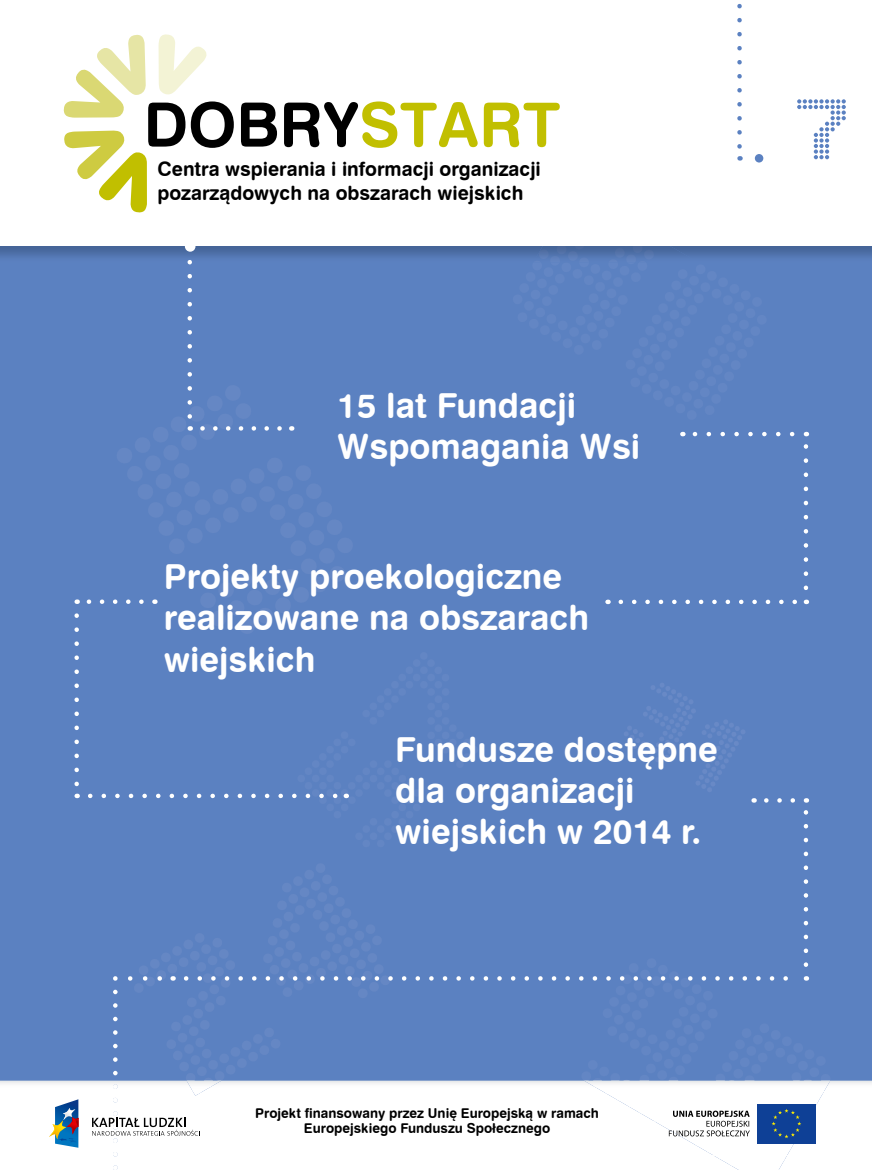
<style>
.page{position:relative;width:872px;height:1170px;background:#fff}
.page>*{position:absolute;margin:0;border:0;box-sizing:border-box;transform-origin:0 0}
.t1{font:90px "Yardmaster DOT";color:#5b81c1}
.t2{font:34.5px/41.4px "Swiss 721 L2 Bold Rounded";color:#fff}
.t3{font:19.5px "Swiss 721 L2 Bold Rounded";color:#000}
.t4{font:13.5px/15px "Swiss 721 L2 Bold Rounded";color:#000;text-align:center}
</style>
<div class="page">
<div style="left:0;top:243px;width:872px;height:926px;background:#5b81c1"></div>
<svg style="left:621px;top:599px;width:176px;height:5px"></svg>
<svg style="left:692px;top:432px;width:100px;height:4px"></svg>
<svg style="left:803px;top:432px;width:5px;height:156px"></svg>
<svg style="left:764px;top:798px;width:29px;height:4px"></svg>
<svg style="left:803px;top:798px;width:5px;height:166px"></svg>
<svg style="left:90px;top:793px;width:206px;height:5px"></svg>
<svg style="left:77px;top:599px;width:37px;height:5px"></svg>
<svg style="left:74px;top:615px;width:5px;height:183px"></svg>
<div style="left:0;top:1080px;width:872px;height:89px;background:#fff"></div>
<img style="left:807px;top:1080px;width:23px;height:89px">
<img style="left:0;top:245px;width:872px;height:12px">
<img style="left:604px;top:245px;width:95px;height:12px">
<img style="left:533px;top:245px;width:71px;height:12px">
<div style="left:0;top:0;width:872px;height:245px;background:#fff"></div>
<svg style="left:187px;top:251px;width:5px;height:112px"></svg>
<div style="left:185px;top:241px;width:10px;height:11px;background:#fff;border-radius:50%"></div>
<svg style="left:737px;top:3px;width:5px;height:158px"></svg>
<div style="left:755px;top:154px;width:8px;height:8px;background:#5b81c1;border-radius:50%"></div>
<svg style="left:64px;top:34px;width:170px;height:179px"></svg>
<svg style="left:241px;top:103px;width:36px;height:44px"></svg>
<svg style="left:284px;top:101px;width:193px;height:47px"></svg>
<svg style="left:484px;top:103px;width:76px;height:44px"></svg>
<svg style="left:49px;top:1099px;width:29px;height:48px"></svg>
<div style="left:757px;top:1103px;width:59px;height:39px;background:#0e4096"></div>
<svg style="left:92px;top:976px;width:715px;height:193px"></svg>
<div style="left:654px;top:1091px;width:175px;height:64px;border:1px solid #fff"></div>
<svg style="left:114px;top:372px;width:181px;height:232px"></svg>
<p class="t3" style="left:157px;top:156px;width:385px">Centra wspierania i informacji organizacji</p>
<p class="t3" style="left:157px;top:180px;width:367px">pozarządowych na obszarach wiejskich</p>
<p class="t2" style="left:337px;top:383px;width:304px">15 lat Fundacji<br>Wspomagania Wsi</p>
<p class="t2" style="left:164px;top:554px;width:427px">Projekty proekologiczne realizowane na obszarach wiejskich</p>
<p class="t2" style="left:395px;top:727px;width:324px">Fundusze dostępne dla organizacji wiejskich w 2014 r.</p>
<h1 class="t1" style="left:796px;top:95px;width:57px">7</h1>
<p class="t4" style="left:255px;top:1104px;width:345px">Projekt finansowany przez Unię Europejską w ramach<br>Europejskiego Funduszu Społecznego</p>
</div>
